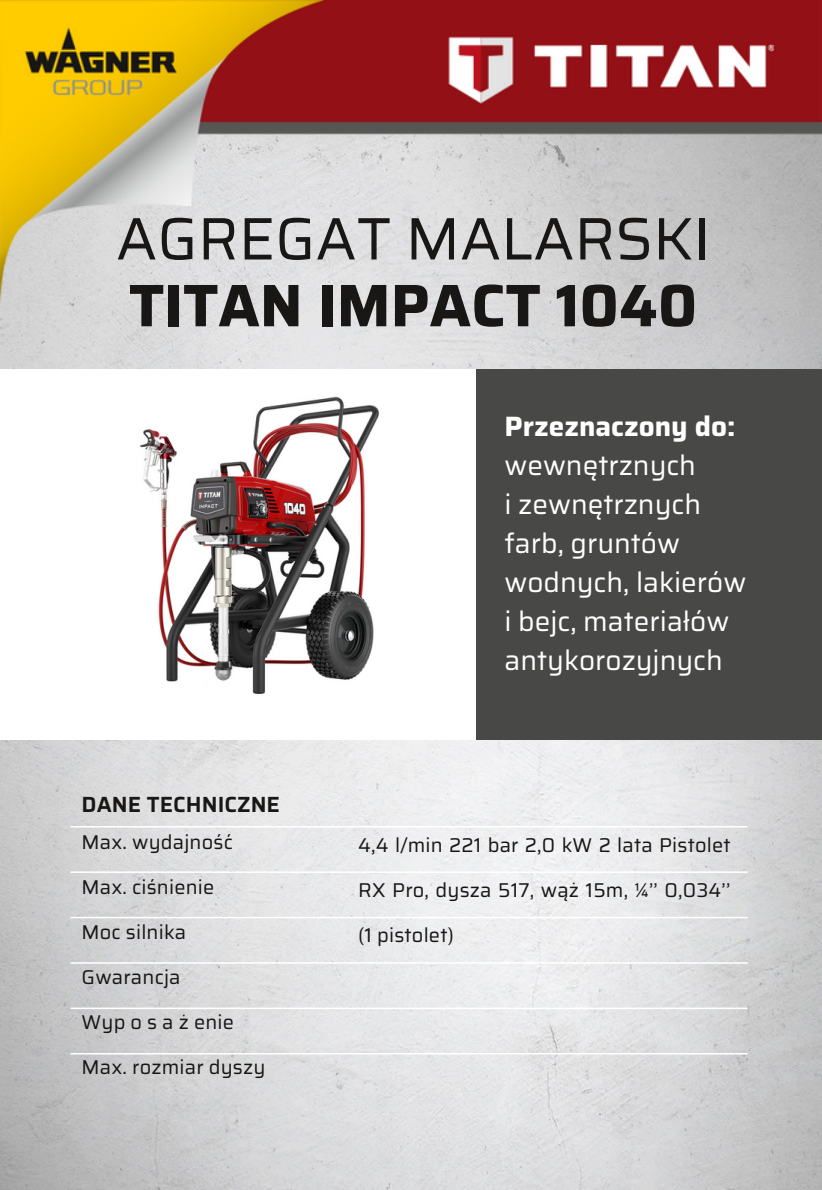
<style>
.page{position:relative;width:822px;height:1190px;background:#fff}
.page>*{position:absolute;margin:0;border:0;box-sizing:border-box;transform-origin:0 0}
.t1{font:60px "Saira";color:#181716}
.t2{font:700 60px "Saira";color:#181716}
.t3{font:28px/39px "Saira";color:#fff}
.t4{font:600 22px "Saira";letter-spacing:.005em;color:#181716}
.t5{font:20px "Saira";letter-spacing:.01em;color:#181716}
.s1{font-weight:700}
</style>
<div class="page">
<img style="left:0;top:326px;width:822px;height:863px">
<hr style="left:71px;top:826px;width:276px;height:1px;background:#fff">
<hr style="left:347px;top:826px;width:401px;height:1px;background:#fff">
<hr style="left:71px;top:871px;width:276px;height:2px;background:#fff">
<hr style="left:347px;top:871px;width:401px;height:2px;background:#fff">
<hr style="left:71px;top:916px;width:276px;height:2px;background:#fff">
<hr style="left:347px;top:916px;width:401px;height:2px;background:#fff">
<hr style="left:71px;top:962px;width:276px;height:1px;background:#fff">
<hr style="left:347px;top:962px;width:401px;height:1px;background:#fff">
<hr style="left:71px;top:1007px;width:276px;height:2px;background:#fff">
<hr style="left:347px;top:1007px;width:401px;height:2px;background:#fff">
<hr style="left:71px;top:1053px;width:276px;height:1px;background:#fff">
<hr style="left:347px;top:1053px;width:401px;height:1px;background:#fff">
<div style="left:476px;top:370px;width:345px;height:370px;background:#484847"></div>
<div style="left:0;top:370px;width:476px;height:370px;background:#fff"></div>
<img style="left:0;top:0;width:822px;height:326px">
<img style="left:140px;top:396px;width:240px;height:298px">
<h1 class="t1" style="left:116px;top:191px;width:596px">AGREGAT MALARSKI</h1>
<p class="t2" style="left:129px;top:258px;width:570px">TITAN IMPACT 1040</p>
<p class="t4" style="left:82px;top:787px;width:200px">DANE TECHNICZNE</p>
<h3 class="t5" style="left:82px;top:826px;width:150px">Max. wydajność</h3>
<h3 class="t5" style="left:82px;top:871px;width:134px">Max. ciśnienie</h3>
<h3 class="t5" style="left:82px;top:916px;width:106px">Moc silnika</h3>
<h3 class="t5" style="left:82px;top:961px;width:101px">Gwarancja</h3>
<h3 class="t5" style="left:82px;top:1006px;width:154px">Wyp o s a ż enie</h3>
<p class="t5" style="left:82px;top:1051px;width:185px">Max. rozmiar dyszy</p>
<p class="t3" style="left:505px;top:406px;width:243px"><span class="s1">Przeznaczony do: </span>wewnętrznych<br>i zewnętrznych farb, gruntów wodnych, lakierów i bejc, materiałów antykorozyjnych</p>
<p class="t5" style="left:358px;top:829px;width:374px">4,4 l/min 221 bar 2,0 kW 2 lata Pistolet</p>
<p class="t5" style="left:358px;top:874px;width:374px">RX Pro, dysza 517, wąż 15m, ¼’’ 0,034’’</p>
<p class="t5" style="left:358px;top:919px;width:97px">(1 pistolet)</p>
</div>
